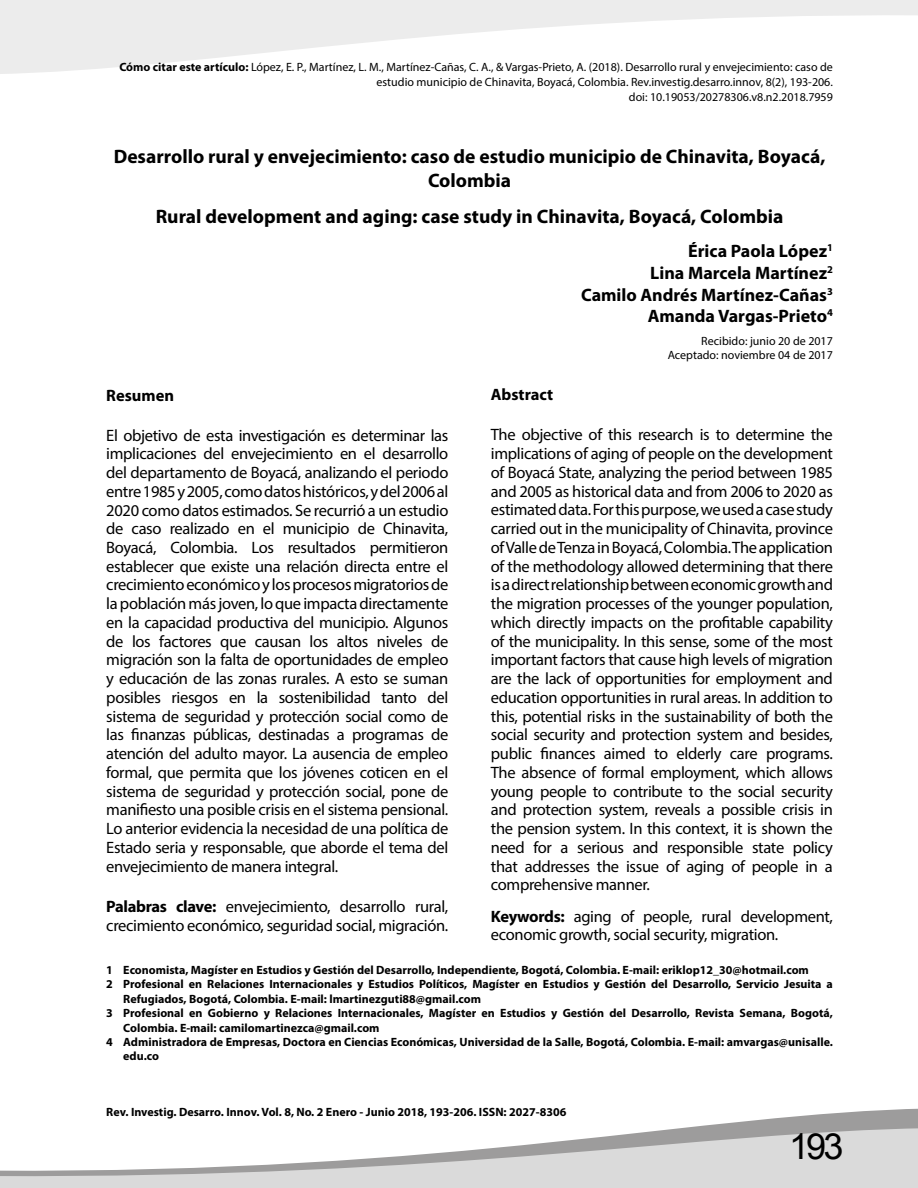
<style>
.page{position:relative;width:918px;height:1188px;background:#fff}
.page>*{position:absolute;margin:0;border:0;box-sizing:border-box;transform-origin:0 0}
.t1{font:36px "Arial";color:#000}
.t2{font:700 19.5px/23.4px "Myriad Pro";color:#000;text-align:center}
.t3{font:700 18px/21.6px "Myriad Pro";color:#000;text-align:right}
.t4{font:16.5px/18.8px "Myriad Pro";letter-spacing:-.02em;color:#000;text-align:justify}
.t5{font:700 16.5px "Myriad Pro";color:#000}
.t6{font:700 12px "Myriad Pro";color:#000}
.t7{font:12px/15px "Myriad Pro";color:#000;text-align:right}
.s1{font-weight:700}
</style>
<div class="page">
<svg style="left:683px;top:1109px;width:235px;height:19px;fill:#9d9c9c"></svg>
<svg style="left:1px;top:1128px;width:917px;height:60px;fill:#dadada"></svg>
<svg style="left:1px;top:0;width:917px;height:74px;fill:#ececec"></svg>
<p class="t7" style="left:119px;top:59px;width:715px"><span class="s1">Cómo citar este artículo:</span> López, E. P., Martínez, L. M., Martínez-Cañas, C. A., &amp; Vargas-Prieto, A. (2018). Desarrollo rural y envejecimiento: caso de estudio municipio de Chinavita, Boyacá, Colombia. Rev.investig.desarro.innov, 8(2), 193-206.<br>doi: 10.19053/20278306.v8.n2.2018.7959</p>
<p class="t2" style="left:114px;top:145px;width:713px">Desarrollo rural y envejecimiento: caso de estudio municipio de Chinavita, Boyacá,<br>Colombia</p>
<p class="t2" style="left:156px;top:204px;width:629px">Rural development and aging: case study in Chinavita, Boyacá, Colombia</p>
<p class="t3" style="left:581px;top:240px;width:253px">Érica Paola López<sup>1<br></sup>Lina Marcela Martínez<sup>2<br></sup>Camilo Andrés Martínez-Cañas<sup>3<br></sup>Amanda Vargas-Prieto<sup>4</sup></p>
<p class="t7" style="left:668px;top:334px;width:167px;line-height:14.4px">Recibido: junio 20 de 2017<br>Aceptado: noviembre 04 de 2017</p>
<p class="t5" style="left:106px;top:384px;width:69px">Resumen</p>
<p class="t4" style="left:106px;top:425px;width:344px">El objetivo de esta investigación es determinar las implicaciones del envejecimiento en el desarrollo del departamento de Boyacá, analizando el periodo entre 1985 y 2005, como datos históricos, y del 2006 al 2020 como datos estimados. Se recurrió a un estudio de caso realizado en el municipio de Chinavita, Boyacá, Colombia. Los resultados permitieron establecer que existe una relación directa entre el crecimiento económico y los procesos migratorios de la población más joven, lo que impacta directamente en la capacidad productiva del municipio. Algunos de los factores que causan los altos niveles de migración son la falta de oportunidades de empleo y educación de las zonas rurales. A esto se suman posibles riesgos en la sostenibilidad tanto del sistema de seguridad y protección social como de las finanzas públicas, destinadas a programas de atención del adulto mayor. La ausencia de empleo formal, que permita que los jóvenes coticen en el sistema de seguridad y protección social, pone de manifiesto una posible crisis en el sistema pensional.<br>Lo anterior evidencia la necesidad de una política de Estado seria y responsable, que aborde el tema del envejecimiento de manera integral.</p>
<p class="t4" style="left:106px;top:896px;width:344px;line-height:19.8px"><span class="s1">Palabras clave:</span> envejecimiento, desarrollo rural, crecimiento económico, seguridad social, migración.</p>
<p class="t5" style="left:491px;top:384px;width:64px">Abstract</p>
<p class="t4" style="left:491px;top:425px;width:344px">The objective of this research is to determine the implications of aging of people on the development of Boyacá State, analyzing the period between 1985 and 2005 as historical data and from 2006 to 2020 as estimated data. For this purpose, we used a case study carried out in the municipality of Chinavita, province of Valle de Tenza in Boyacá, Colombia. The application of the methodology allowed determining that there is a direct relationship between economic growth and the migration processes of the younger population, which directly impacts on the profitable capability of the municipality. In this sense, some of the most important factors that cause high levels of migration are the lack of opportunities for employment and education opportunities in rural areas. In addition to this, potential risks in the sustainability of both the social security and protection system and besides, public finances aimed to elderly care programs.<br>The absence of formal employment, which allows young people to contribute to the social security and protection system, reveals a possible crisis in the pension system. In this context, it is shown the need for a serious and responsible state policy that addresses the issue of aging of people in a comprehensive manner.</p>
<p class="t4" style="left:491px;top:907px;width:344px"><span class="s1">Keywords:</span> aging of people, rural development, economic growth, social security, migration.</p>
<p class="t6" style="left:106px;top:962px;width:704px">1 Economista, Magíster en Estudios y Gestión del Desarrollo, Independiente, Bogotá, Colombia. E-mail: eriklop12_30@hotmail.com</p>
<p class="t6" style="left:106px;top:977px;width:728px">2 Profesional en Relaciones Internacionales y Estudios Políticos, Magíster en Estudios y Gestión del Desarrollo, Servicio Jesuita a</p>
<p class="t6" style="left:123px;top:991px;width:359px">Refugiados, Bogotá, Colombia. E-mail: lmartinezguti88@gmail.com</p>
<p class="t6" style="left:106px;top:1005px;width:728px">3 Profesional en Gobierno y Relaciones Internacionales, Magíster en Estudios y Gestión del Desarrollo, Revista Semana, Bogotá,</p>
<p class="t6" style="left:123px;top:1020px;width:258px">Colombia. E-mail: camilomartinezca@gmail.com</p>
<p class="t6" style="left:106px;top:1034px;width:728px">4 Administradora de Empresas, Doctora en Ciencias Económicas, Universidad de la Salle, Bogotá, Colombia. E-mail: amvargas@unisalle.</p>
<p class="t6" style="left:123px;top:1049px;width:37px">edu.co</p>
<p class="t6" style="left:106px;top:1104px;width:462px">Rev. Investig. Desarro. Innov. Vol. 8, No. 2 Enero - Junio 2018, 193-206. ISSN: 2027-8306</p>
<h1 class="t1" style="left:789px;top:1123px;width:56px">193</h1>
</div>
